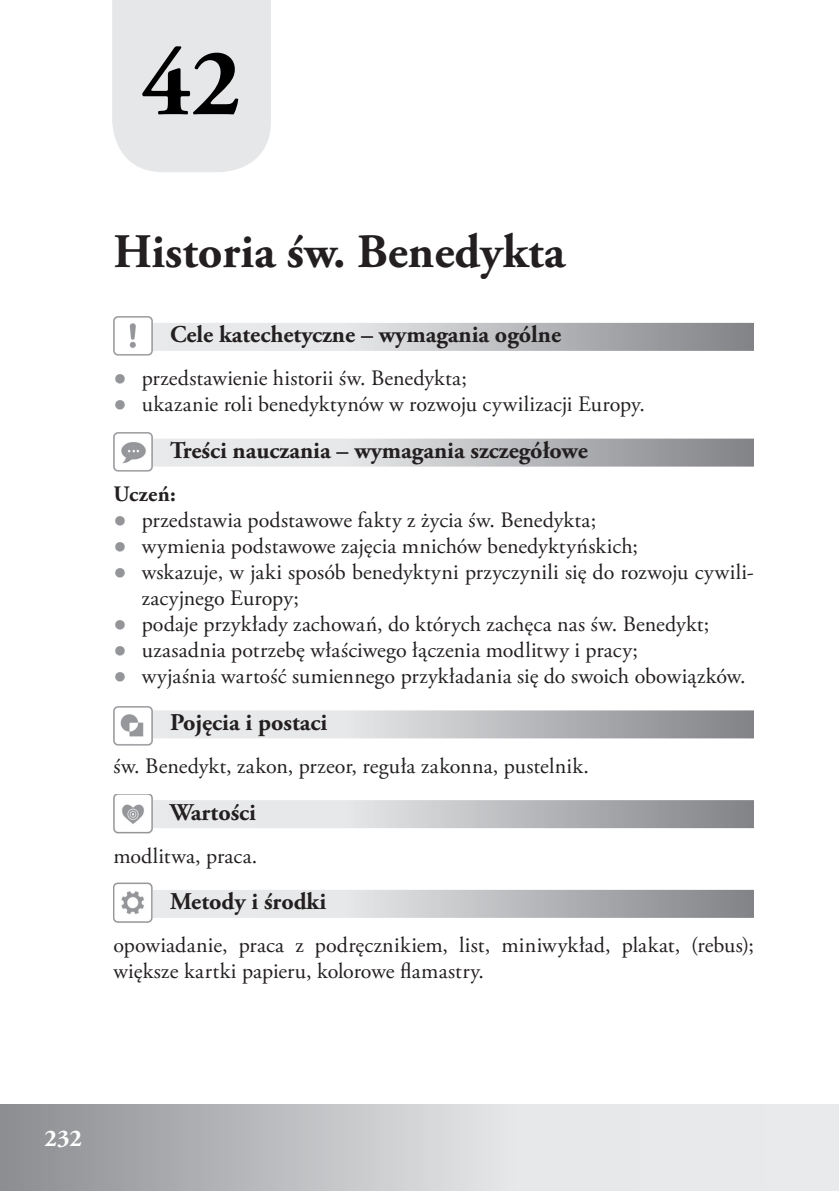
<style>
.page{position:relative;width:839px;height:1191px;background:#fff}
.page>*{position:absolute;margin:0;border:0;box-sizing:border-box;transform-origin:0 0}
.t1{font:700 96px "Adobe Garamond Pro";color:#000}
.t2{font:700 48px "Adobe Garamond Pro";color:#231f20}
.t3{font:700 24px "Adobe Garamond Pro";color:#231f20}
.t4{font:700 24px "Adobe Garamond Pro";color:#fff}
.t5{font:22px/26px "Adobe Garamond Pro";letter-spacing:.005em;color:#231f20}
.t6{font:700 22px "Adobe Garamond Pro";letter-spacing:.015em;color:#231f20}
.s1{font-family:"Arial";color:#939598}
</style>
<div class="page">
<svg style="left:0;top:1104px;width:839px;height:86px;background:#caccce"></svg>
<svg style="left:152px;top:323px;width:602px;height:28px;background:#c3c5c7"></svg>
<svg style="left:152px;top:438px;width:602px;height:28px;background:#c4c6c8"></svg>
<svg style="left:152px;top:710px;width:602px;height:28px;background:#c4c5c7"></svg>
<svg style="left:152px;top:800px;width:602px;height:28px;background:#c3c5c7"></svg>
<svg style="left:152px;top:889px;width:602px;height:28px;background:#c5c6c8"></svg>
<div style="left:112px;top:0;width:159px;height:172px;background:#e6e7e9"></div>
<img style="left:113px;top:316px;width:39px;height:39px">
<img style="left:113px;top:432px;width:39px;height:40px">
<img style="left:113px;top:706px;width:39px;height:39px">
<img style="left:113px;top:794px;width:39px;height:40px">
<img style="left:113px;top:883px;width:39px;height:40px">
<svg style="left:49px;top:1154px;width:11px;height:36px"></svg>
<p class="t1" style="left:141px;top:28px;width:101px">42</p>
<p class="t2" style="left:113px;top:224px;width:453px">Historia św. Benedykta</p>
<p class="t3" style="left:170px;top:321px;width:393px">Cele katechetyczne – wymagania ogólne</p>
<p class="t5" style="left:113px;top:366px;width:355px"><span class="s1">●</span> przedstawienie historii św. Benedykta;</p>
<p class="t5" style="left:113px;top:392px;width:533px"><span class="s1">●</span> ukazanie roli benedyktynów w rozwoju cywilizacji Europy.</p>
<p class="t3" style="left:170px;top:436px;width:419px">Treści nauczania – wymagania szczegółowe</p>
<p class="t6" style="left:113px;top:481px;width:64px">Uczeń:</p>
<p class="t5" style="left:113px;top:508px;width:484px"><span class="s1">●</span> przedstawia podstawowe fakty z życia św. Benedykta;</p>
<p class="t5" style="left:113px;top:534px;width:526px"><span class="s1">●</span> wymienia podstawowe zajęcia mnichów benedyktyńskich;</p>
<p class="t5" style="left:142px;top:560px;width:614px;text-indent:-28px"><span class="s1">●</span> wskazuje, w jaki sposób benedyktyni przyczynili się do rozwoju cywili&shy;zacyjnego Europy;</p>
<p class="t5" style="left:113px;top:612px;width:597px"><span class="s1">●</span> podaje przykłady zachowań, do których zachęca nas św. Benedykt;</p>
<p class="t5" style="left:113px;top:638px;width:526px"><span class="s1">●</span> uzasadnia potrzebę właściwego łączenia modlitwy i pracy;</p>
<p class="t5" style="left:113px;top:664px;width:634px"><span class="s1">●</span> wyjaśnia wartość sumiennego przykładania się do swoich obowiązków.</p>
<p class="t3" style="left:170px;top:708px;width:159px">Pojęcia i postaci</p>
<p class="t5" style="left:113px;top:753px;width:477px">św. Benedykt, zakon, przeor, reguła zakonna, pustelnik.</p>
<p class="t3" style="left:170px;top:798px;width:88px">Wartości</p>
<p class="t5" style="left:113px;top:843px;width:146px">modlitwa, praca.</p>
<p class="t3" style="left:170px;top:887px;width:158px">Metody i środki</p>
<p class="t5" style="left:113px;top:933px;width:642px">opowiadanie, praca z podręcznikiem, list, miniwykład, plakat, (rebus); większe kartki papieru, kolorowe flamastry.</p>
<p class="t4" style="left:45px;top:1124px;width:39px">232</p>
</div>
